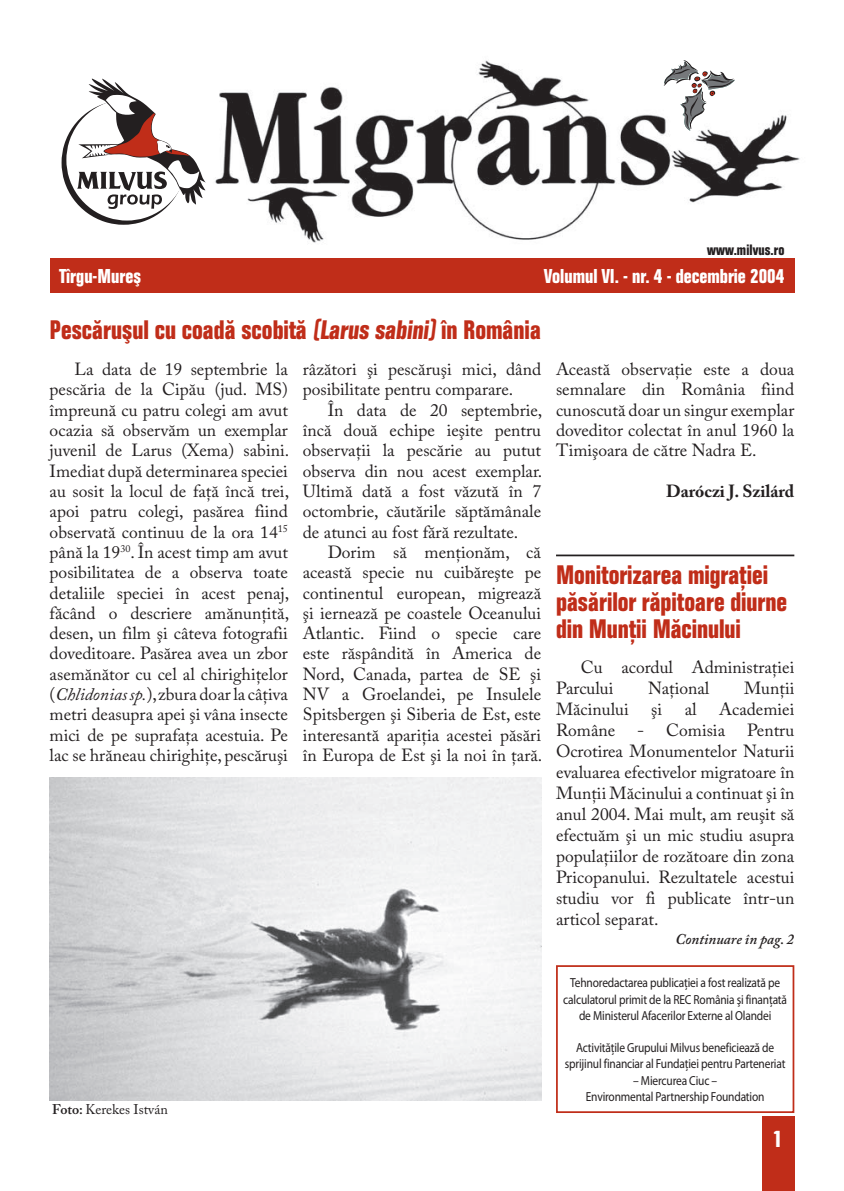
<style>
.page{position:relative;width:844px;height:1191px;background:#fff}
.page>*{position:absolute;margin:0;border:0;box-sizing:border-box;transform-origin:0 0}
.t1{font:700 condensed 28px/27.1px "Folio TEE";color:#c02d19}
.t2{font:700 condensed 24.5px "Folio TEE";color:#fff}
.t3{font:700 condensed 21px "Folio TEE";color:#fff}
.t4{font:17.5px/20.3px "Adobe Caslon Pro";color:#231f20;text-align:justify}
.t5{font:700 17.5px "Adobe Caslon Pro";color:#231f20}
.t6{font:700 condensed 15.75px "Folio TEE";letter-spacing:.005em;color:#231f20}
.t7{font:italic 600 14.88px "Adobe Caslon Pro";color:#231f20}
.t8{font:14px "Adobe Caslon Pro";color:#231f20}
.t9{font:13.12px/16.3px "Myriad Pro";letter-spacing:-.015em;color:#231f20;text-align:center;scale:.87 1}
.s1{font-style:italic}
.s2{font-weight:600}
</style>
<div class="page">
<div style="left:761px;top:1116px;width:33px;height:75px;background:#c02d19"></div>
<div style="left:50px;top:258px;width:744px;height:35px;background:#c02d19"></div>
<img style="left:215px;top:60px;width:585px;height:183px">
<svg style="left:62px;top:78px;width:144px;height:147px"></svg>
<svg style="left:663px;top:60px;width:72px;height:72px"></svg>
<div style="left:556px;top:965px;width:238px;height:148px;border:2px solid #c02d19"></div>
<img style="left:50px;top:777px;width:491px;height:323px">
<hr style="left:556px;top:554px;width:238px;height:2px;background:#231f20">
<p class="t6" style="left:707px;top:241px;width:79px">www.milvus.ro</p>
<p class="t3" style="left:60px;top:265px;width:83px">Tîrgu-Mureş</p>
<p class="t3" style="left:544px;top:265px;width:241px">Volumul VI. - nr. 4 - decembrie 2004</p>
<h1 class="t1" style="left:50px;top:316px;width:493px">Pescăruşul cu coadă scobită (Larus sabini) în România</h1>
<p class="t4" style="left:50px;top:359px;width:241px;text-indent:25px">La data de 19 septembrie la pescăria de la Cipău (jud. MS) împreună cu patru colegi am avut ocazia să observăm un exemplar juvenil de Larus (Xema) sabini.<br>Imediat după determinarea speciei au sosit la locul de faţă încă trei, apoi patru colegi, pasărea fiind observată continuu de la ora 14<sup>15 </sup>până la 19<sup>30</sup>. În acest timp am avut posibilitatea de a observa toate detaliile speciei în acest penaj, făcând o descriere amănunţită, desen, un film şi câteva fotografii doveditoare. Pasărea avea un zbor asemănător cu cel al chirighiţelor (<span class="s1">Chlidonias sp.</span>), zbura doar la câţiva metri deasupra apei şi vâna insecte mici de pe suprafaţa acestuia. Pe lac se hrăneau chirighiţe, pescăruşi</p>
<p class="t4" style="left:303px;top:359px;width:240px">râzători şi pescăruşi mici, dând posibilitate pentru comparare.</p>
<p class="t4" style="left:303px;top:399px;width:241px;text-indent:25px">În data de 20 septembrie, încă două echipe ieşite pentru observaţii la pescărie au putut observa din nou acest exemplar.<br>Ultimă dată a fost văzută în 7 octombrie, căutările săptămânale de atunci au fost fără rezultate.</p>
<p class="t4" style="left:303px;top:542px;width:241px;text-indent:25px">Dorim să menţionăm, că această specie nu cuibăreşte pe continentul european, migrează şi iernează pe coastele Oceanului Atlantic. Fiind o specie care este răspândită în America de Nord, Canada, partea de SE şi NV a Groelandei, pe Insulele Spitsbergen şi Siberia de Est, este interesantă apariţia acestei păsări în Europa de Est şi la noi în ţară.</p>
<p class="t8" style="left:52px;top:1100px;width:117px"><span class="s2">Foto:</span> Kerekes István</p>
<p class="t4" style="left:556px;top:359px;width:240px">Această observaţie este a doua semnalare din România fiind cunoscută doar un singur exemplar doveditor colectat în anul 1960 la Timişoara de către Nadra E.</p>
<p class="t5" style="left:666px;top:481px;width:130px">Daróczi J. Szilárd</p>
<h1 class="t1" style="left:556px;top:561px;width:232px">Monitorizarea migraţiei păsărilor răpitoare diurne din Munţii Măcinului</h1>
<p class="t4" style="left:556px;top:657px;width:240px;line-height:21px;text-indent:25px">Cu acordul Administraţiei<br>Parcului</p>
<p class="t4" style="left:648px;top:678px;width:63px">Naţional</p>
<p class="t4" style="left:743px;top:678px;width:52px">Munţii</p>
<p class="t4" style="left:556px;top:699px;width:74px">Măcinului</p>
<p class="t4" style="left:651px;top:699px;width:12px">şi</p>
<p class="t4" style="left:684px;top:699px;width:13px">al</p>
<p class="t4" style="left:719px;top:699px;width:77px">Academiei</p>
<p class="t4" style="left:556px;top:720px;width:61px">Române</p>
<p class="t4" style="left:637px;top:720px;width:89px">- Comisia</p>
<p class="t4" style="left:556px;top:720px;width:240px;line-height:21px;text-indent:191px">Pentru Ocrotirea Monumentelor Naturii evaluarea efectivelor migratoare în Munţii Măcinului a continuat şi în anul 2004. Mai mult, am reuşit să efectuăm şi un mic studiu asupra populaţiilor de rozătoare din zona Pricopanului. Rezultatele acestui studiu vor fi publicate într-un articol separat.</p>
<p class="t7" style="left:675px;top:930px;width:120px">Continuare în pag. 2</p>
<p class="t9" style="left:563px;top:975px;width:259px">Tehnoredactarea publicaţiei a fost realizată pe calculatorul primit de la REC România şi finanţată de Ministerul Afacerilor Externe al Olandei</p>
<p class="t9" style="left:564px;top:1039px;width:255px">Activităţile Grupului Milvus beneficiează de sprijinul financiar al Fundaţiei pentru Parteneriat</p>
<p class="t9" style="left:585px;top:1072px;width:207px">– Miercurea Ciuc –<br>Environmental Partnership Foundation</p>
<h2 class="t2" style="left:772px;top:1125px;width:11px">1</h2>
</div>
